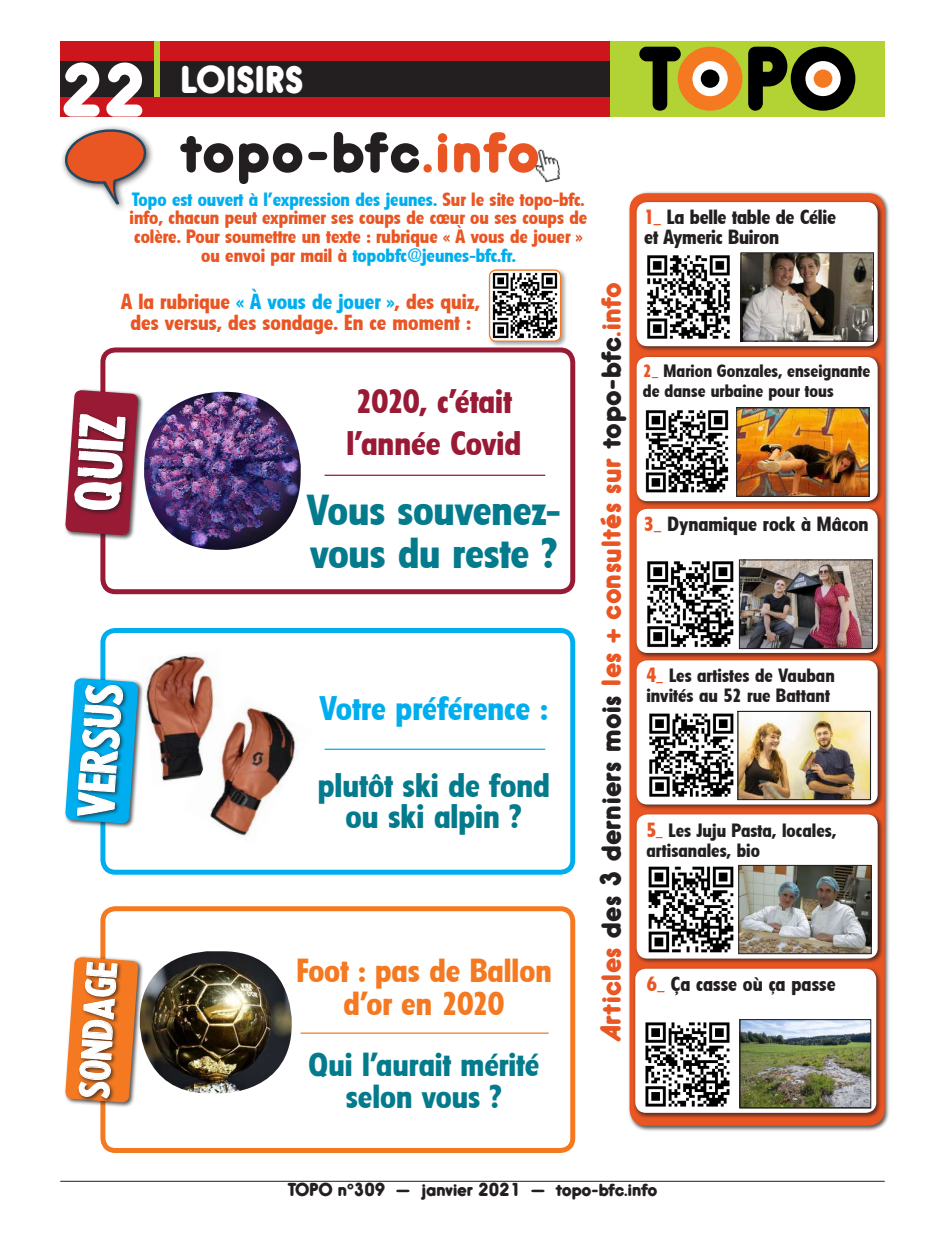
<style>
.page{position:relative;width:945px;height:1241px;background:#fff}
.page>*{position:absolute;margin:0;border:0;box-sizing:border-box;transform-origin:0 0}
.t1{font:57.25px "Hiruko Black Alternate";letter-spacing:.005em;color:#231f20}
.t2{font:51.25px "La Presse";color:#fff}
.t3{font:42.5px "La Presse";color:#fff}
.t4{font:42.25px/42.2px "Florida Serial Xbold";letter-spacing:-.005em;color:#047b8d}
.t5{font:36.25px "Hiruko Black Alternate";letter-spacing:.015em;color:#fff}
.t6{font:35px "La Presse";color:#fff}
.t7{font:33.25px/31.2px "Florida Serial Xbold";color:#047b8d;text-align:center}
.t8{font:33.25px/42.2px "Florida Serial Xbold";color:#981a35}
.t9{font:33.25px "Florida Serial Xbold";color:#00aeef}
.t10{font:32.5px/32.5px "Florida Serial Xbold";color:#047b8d;text-align:center}
.t11{font:32.5px/32.5px "Florida Serial Xbold";color:#f47921;text-align:center}
.t12{font:27.5px "Hiruko Black Alternate";letter-spacing:.015em;color:#e95523}
.t13{font:21.25px/21.2px "Florida Serial Xbold";color:#e95523;text-align:center}
.t14{font:20px/20px "Florida Serial Xbold";color:#231f20}
.t15{font:18.75px/18.8px "Florida Serial Xbold";color:#e95523;text-align:center}
.t16{font:18.75px/20px "Florida Serial Xbold";color:#231f20}
.t17{font:17.5px/20px "Florida Serial Xbold";color:#231f20}
.t18{font:17.5px "Hiruko Black Alternate";letter-spacing:-.005em;color:#231f20}
.s1{font-size:71.25px}
.s2{color:#e95523}
.s3{color:#00aeef}
.s4{color:#231f20}
.s5{font-size:20px;color:#e95523}
</style>
<div class="page">
<div style="left:627px;top:191px;width:263px;height:940px;background:#231f20;opacity:.75"></div>
<div style="left:630px;top:193px;width:255px;height:932px;background:#e95523;border-radius:17px"></div>
<div style="left:634px;top:355px;width:249px;height:151px;background:#231f20;opacity:.75"></div>
<div style="left:637px;top:357px;width:241px;height:144px;background:#fff;border-radius:11px"></div>
<img style="left:645px;top:410px;width:84px;height:83px">
<img style="left:738px;top:410px;width:129px;height:84px">
<div style="left:736px;top:408px;width:133px;height:88px;border:1px solid #231f20"></div>
<div style="left:634px;top:658px;width:249px;height:151px;background:#231f20;opacity:.75"></div>
<div style="left:637px;top:660px;width:241px;height:144px;background:#fff;border-radius:11px"></div>
<img style="left:649px;top:713px;width:85px;height:84px">
<img style="left:740px;top:713px;width:129px;height:84px">
<div style="left:738px;top:711px;width:133px;height:88px;border:1px solid #231f20"></div>
<div style="left:634px;top:812px;width:249px;height:151px;background:#231f20;opacity:.75"></div>
<div style="left:637px;top:814px;width:241px;height:144px;background:#fff;border-radius:11px"></div>
<img style="left:648px;top:866px;width:86px;height:87px">
<img style="left:740px;top:867px;width:129px;height:84px">
<div style="left:738px;top:865px;width:133px;height:88px;border:1px solid #231f20"></div>
<div style="left:634px;top:200px;width:249px;height:152px;background:#231f20;opacity:.75"></div>
<div style="left:637px;top:202px;width:241px;height:144px;background:#fff;border-radius:11px"></div>
<img style="left:647px;top:255px;width:83px;height:84px">
<img style="left:743px;top:254px;width:129px;height:85px">
<div style="left:741px;top:252px;width:133px;height:89px;border:1px solid #231f20"></div>
<div style="left:634px;top:506px;width:249px;height:152px;background:#231f20;opacity:.75"></div>
<div style="left:637px;top:508px;width:241px;height:144px;background:#fff;border-radius:11px"></div>
<img style="left:647px;top:561px;width:87px;height:87px">
<img style="left:741px;top:561px;width:129px;height:85px">
<div style="left:739px;top:559px;width:133px;height:89px;border:1px solid #231f20"></div>
<div style="left:633px;top:966px;width:249px;height:152px;background:#231f20;opacity:.75"></div>
<div style="left:635px;top:968px;width:241px;height:144px;background:#fff;border-radius:11px"></div>
<img style="left:742px;top:1021px;width:127px;height:84px">
<div style="left:740px;top:1019px;width:131px;height:88px;border:1px solid #231f20"></div>
<img style="left:645px;top:1022px;width:85px;height:85px">
<img style="left:535px;top:148px;width:25px;height:35px">
<div style="left:60px;top:124px;width:94px;height:89px;background:#231f20;opacity:.75"></div>
<svg style="left:64px;top:128px;width:83px;height:76px"></svg>
<div style="left:100px;top:906px;width:475px;height:246px;border:5px solid #f47921;border-radius:13px"></div>
<div style="left:100px;top:628px;width:475px;height:246px;border:5px solid #00aeef;border-radius:13px"></div>
<div style="left:100px;top:347px;width:475px;height:247px;border:5px solid #981a35;border-radius:13px"></div>
<div style="left:64px;top:955px;width:79px;height:152px;background:#231f20;opacity:.75"></div>
<svg style="left:65px;top:931px;width:73px;height:171px"></svg>
<div style="left:64px;top:676px;width:79px;height:152px;background:#231f20;opacity:.75"></div>
<svg style="left:65px;top:677px;width:73px;height:146px"></svg>
<div style="left:64px;top:388px;width:79px;height:152px;background:#231f20;opacity:.75"></div>
<svg style="left:65px;top:389px;width:73px;height:146px"></svg>
<hr style="left:301px;top:1032px;width:248px;height:1px;background:#f47921">
<hr style="left:325px;top:474px;width:220px;height:2px;background:#981a35">
<hr style="left:325px;top:748px;width:220px;height:1px;background:#00aeef">
<img style="left:144px;top:392px;width:157px;height:158px">
<img style="left:140px;top:951px;width:152px;height:141px">
<div style="left:487px;top:268px;width:81px;height:80px;background:#231f20;opacity:.4"></div>
<img style="left:489px;top:270px;width:72px;height:71px">
<div style="left:489px;top:269px;width:72px;height:73px;border:1px solid #f47921;border-radius:6px"></div>
<img style="left:140px;top:653px;width:75px;height:133px">
<img style="left:183px;top:694px;width:113px;height:144px">
<hr style="left:60px;top:1180px;width:825px;height:1px;background:#231f20">
<div style="left:60px;top:59px;width:551px;height:40px;background:#231f20"></div>
<div style="left:60px;top:41px;width:550px;height:19px;background:#cd151d"></div>
<div style="left:154px;top:41px;width:5px;height:56px;background:#b3d234"></div>
<div style="left:60px;top:97px;width:550px;height:19px;background:#cd151d"></div>
<div style="left:610px;top:41px;width:275px;height:75px;background:#b3d234"></div>
<svg style="left:748px;top:47px;width:107px;height:64px"></svg>
<div style="left:814px;top:69px;width:18px;height:19px;background:#f47921;border-radius:50%"></div>
<svg style="left:639px;top:47px;width:103px;height:64px"></svg>
<div style="left:701px;top:69px;width:18px;height:19px;background:#010000;border-radius:50%"></div>
<h3 class="t5" style="left:60px;top:57px;width:245px"><span class="s1">22</span> LOISIRS</h3>
<h1 class="t1" style="left:180px;top:115px;width:362px">topo-bfc<span class="s2">.info</span></h1>
<p class="t15" style="left:130px;top:188px;width:459px"><span class="s3">Topo est ouvert à l’expression des jeunes.</span> Sur le site topo-bfc. info, chacun peut exprimer ses coups de cœur ou ses coups de colère. Pour soumettre un texte : rubrique « À vous de jouer » ou envoi par mail à <span class="s3">topobfc@jeunes-bfc.fr.</span></p>
<p class="t13" style="left:121px;top:288px;width:361px">A la rubrique <span class="s3">« À vous de jouer »</span>, des quiz, des versus, des sondage. En ce moment :</p>
<h2 class="t2" style="left:65px;top:508px;width:99px;rotate:-86deg">quiz</h2>
<h3 class="t3" style="left:69px;top:815px;width:136px;rotate:-86deg">versus</h3>
<h3 class="t6" style="left:72px;top:1096px;width:138px;rotate:-86deg">sondage</h3>
<h3 class="t8" style="left:346px;top:376px;width:176px">2020, c’était l’année Covid</h3>
<h3 class="t4" style="left:307px;top:485px;width:255px">Vous souvenez&shy;vous du reste ?</h3>
<h3 class="t9" style="left:320px;top:682px;width:229px">Votre préférence :</h3>
<h3 class="t7" style="left:318px;top:766px;width:234px">plutôt ski de fond ou ski alpin ?</h3>
<h3 class="t11" style="left:296px;top:951px;width:257px">Foot : pas de Ballon d’or en 2020</h3>
<h3 class="t10" style="left:309px;top:1044px;width:232px">Qui l’aurait mérité selon vous ?</h3>
<h3 class="t12" style="left:593px;top:1042px;width:762px;rotate:-90deg">Articles <span class="s4">des 3 derniers mois</span> les + consultés sur <span class="s4">topo-bfc</span>.info</h3>
<p class="t14" style="left:644px;top:205px;width:193px"><span class="s2">1_</span> La belle table de Célie et Aymeric Buiron</p>
<p class="t17" style="left:643px;top:359px;width:229px"><span class="s2">2_</span> Marion Gonzales, enseignante de danse urbaine pour tous</p>
<p class="t14" style="left:644px;top:512px;width:226px"><span class="s2">3_</span> Dynamique rock à Mâcon</p>
<p class="t16" style="left:646px;top:664px;width:190px"><span class="s5">4</span><span class="s2">_</span> Les artistes de Vauban invités au 52 rue Battant</p>
<p class="t16" style="left:646px;top:818px;width:192px"><span class="s5">5</span><span class="s2">_</span> Les Juju Pasta, locales, artisanales, bio</p>
<p class="t14" style="left:647px;top:971px;width:190px"><span class="s2">6_</span> Ça casse où ça passe</p>
<p class="t18" style="left:287px;top:1178px;width:372px">TOPO n°309 – janvier 2021 – topo-bfc.info</p>
</div>
